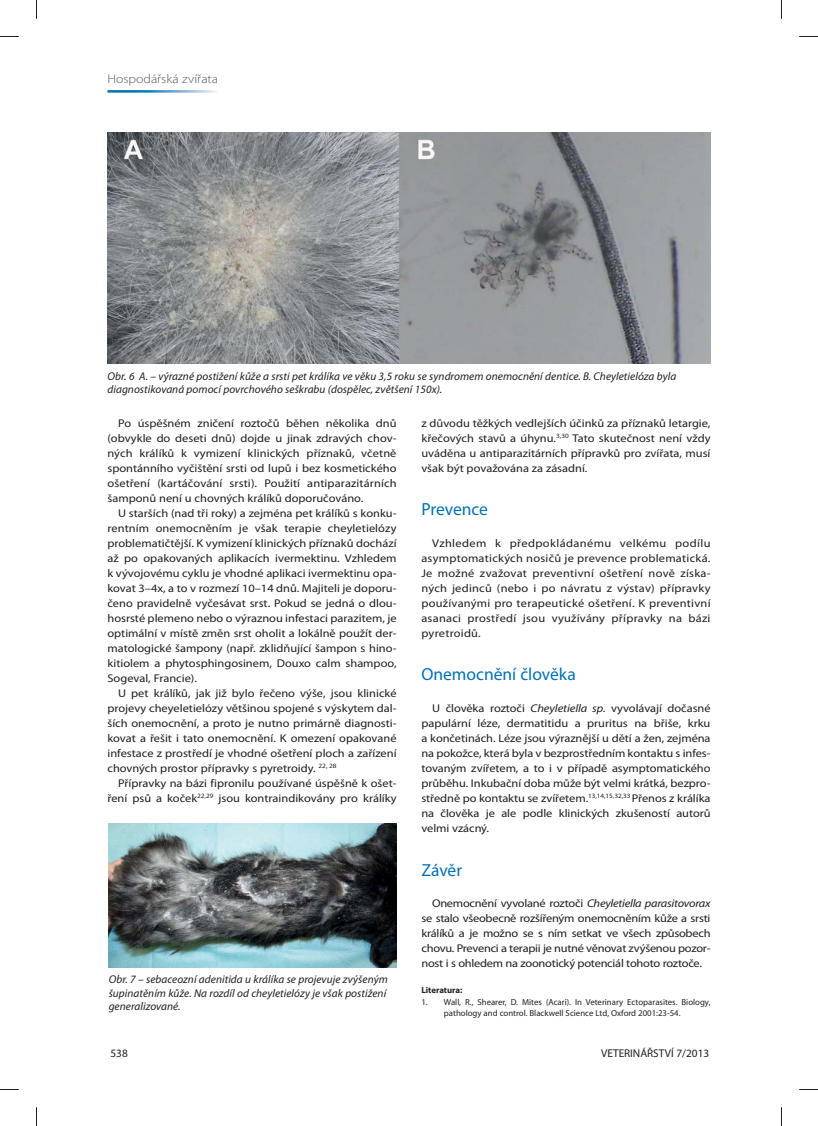
<style>
.page{position:relative;width:818px;height:1126px;background:#fff}
.page>*{position:absolute;margin:0;border:0;box-sizing:border-box;transform-origin:0 0}
.t1{font:17.5px "Myriad Pro";color:#0072b4}
.t2{font:300 12.5px "Myriad Pro";color:#58595b;scale:1.1 1}
.t3{font:11.25px/15px "Myriad Pro";color:#231f20;text-align:justify;scale:1.1 1}
.t4{font:italic 11.25px/13.8px "Myriad Pro";letter-spacing:.005em;color:#231f20}
.t5{font:11.25px "Myriad Pro";color:#231f20}
.t6{font:8.75px/11.2px "Myriad Pro";color:#231f20}
.t7{font:700 8.75px "Myriad Pro";color:#231f20}
.s1{font-style:italic}
</style>
<div class="page">
<img style="left:109px;top:823px;width:287px;height:144px">
<img style="left:107px;top:132px;width:603px;height:232px">
<svg style="left:0;top:36px;width:19px;height:1px"></svg>
<svg style="left:799px;top:36px;width:18px;height:1px"></svg>
<svg style="left:0;top:1089px;width:19px;height:1px"></svg>
<svg style="left:799px;top:1089px;width:18px;height:1px"></svg>
<svg style="left:36px;top:0;width:1px;height:19px"></svg>
<svg style="left:36px;top:1107px;width:1px;height:18px"></svg>
<p class="t2" style="left:107px;top:74px;width:102px">Hospodářská zvířata</p>
<p class="t4" style="left:107px;top:370px;width:570px">Obr. 6 A. – výrazné postižení kůže a srsti pet králíka ve věku 3,5 roku se syndromem onemocnění dentice. B. Cheyletielóza byla diagnostikovaná pomocí povrchového seškrabu (dospělec, zvětšení 150x).</p>
<p class="t3" style="left:107px;top:416px;width:264px;text-indent:11px">Po úspěšném zničení roztočů běhen několika dnů (obvykle do deseti dnů) dojde u jinak zdravých chov&shy;ných králíků k vymizení klinických příznaků, včetně spontánního vyčištění srsti od lupů i bez kosmetického ošetření (kartáčování srsti). Použití antiparazitárních šamponů není u chovných králíků doporučováno.</p>
<p class="t3" style="left:107px;top:506px;width:264px;text-indent:11px">U starších (nad tři roky) a zejména pet králíků s konku&shy;rentním onemocněním je však terapie cheyletielózy problematičtější. K vymizení klinických příznaků dochází až po opakovaných aplikacích ivermektinu. Vzhledem k vývojovému cyklu je vhodné aplikaci ivermektinu opa&shy;kovat 3–4x, a to v rozmezí 10–14 dnů. Majiteli je doporu&shy;čeno pravidelně vyčesávat srst. Pokud se jedná o dlou&shy;hosrsté plemeno nebo o výraznou infestaci parazitem, je optimální v místě změn srst oholit a lokálně použít der&shy;matologické šampony (např. zklidňující šampon s hino&shy;kitiolem a phytosphingosinem, Douxo calm shampoo, Sogeval, Francie).</p>
<p class="t3" style="left:107px;top:686px;width:264px;text-indent:11px">U pet králíků, jak již bylo řečeno výše, jsou klinické projevy cheyeletielózy většinou spojené s výskytem dal&shy;ších onemocnění, a proto je nutno primárně diagnosti&shy;kovat a řešit i tato onemocnění. K omezení opakované infestace z prostředí je vhodné ošetření ploch a zařízení chovných prostor přípravky s pyretroidy. <sup>22,</sup> <sup>28</sup></p>
<p class="t3" style="left:107px;top:776px;width:264px;text-align:right">Přípravky na bázi fipronilu používané úspěšně k ošet&shy;ření psů a koček<sup>22,29</sup> jsou kontraindikovány pro králíky</p>
<p class="t4" style="left:109px;top:973px;width:280px">Obr. 7 – sebaceozní adenitida u králíka se projevuje zvýšeným šupinatěním kůže. Na rozdíl od cheyletielózy je však postižení generalizované.</p>
<p class="t3" style="left:421px;top:416px;width:264px">z důvodu těžkých vedlejších účinků za příznaků letargie, křečových stavů a úhynu.<sup>3,30</sup> Tato skutečnost není vždy uváděna u antiparazitárních přípravků pro zvířata, musí však být považována za zásadní.</p>
<h1 class="t1" style="left:421px;top:503px;width:68px">Prevence</h1>
<p class="t3" style="left:421px;top:536px;width:264px;text-indent:11px">Vzhledem k předpokládanému velkému podílu asymp tomatických nosičů je prevence problematická.<br>Je možné zvažovat preventivní ošetření nově získa&shy;ných jedinců (nebo i po návratu z výstav) přípravky používanými pro terapeutické ošetření. K preventivní asanaci prostředí jsou využívány přípravky na bázi pyretroidů.</p>
<h1 class="t1" style="left:421px;top:668px;width:156px">Onemocnění člověka</h1>
<p class="t3" style="left:421px;top:701px;width:264px;text-indent:11px">U člověka roztoči <span class="s1">Cheyletiella sp.</span> vyvolávají dočasné papulární léze, dermatitidu a pruritus na břiše, krku a končetinách. Léze jsou výraznější u dětí a žen, zejména na pokožce, která byla v bezprostředním kontaktu s infes&shy;tovaným zvířetem, a to i v případě asymptomatického průběhu. Inkubační doba může být velmi krátká, bezpro&shy;středně po kontaktu se zvířetem.<sup>13,14,15,32,33</sup> Přenos z králíka na člověka je ale podle klinických zkušeností autorů velmi vzácný.</p>
<h1 class="t1" style="left:421px;top:863px;width:42px">Závěr</h1>
<p class="t3" style="left:421px;top:896px;width:264px;text-indent:11px">Onemocnění vyvolané roztoči <span class="s1">Cheyletiella parasitovorax </span>se stalo všeobecně rozšířeným onemocněním kůže a srsti králíků a je možno se s ním setkat ve všech způsobech chovu. Prevenci a terapii je nutné věnovat zvýšenou pozor&shy;nost i s ohledem na zoonotický potenciál tohoto roztoče.</p>
<p class="t7" style="left:421px;top:986px;width:42px">Literatura:</p>
<p class="t6" style="left:443px;top:996px;width:268px;text-indent:-22px">1. Wall, R., Shearer, D. Mites (Acari). In Veterinary Ectoparasites. Biology, pathology and control. Blackwell Science Ltd, Oxford 2001:23-54.</p>
<p class="t5" style="left:110px;top:1048px;width:19px">538</p>
<p class="t5" style="left:600px;top:1048px;width:110px">VETERINÁŘSTVÍ 7/2013</p>
</div>
